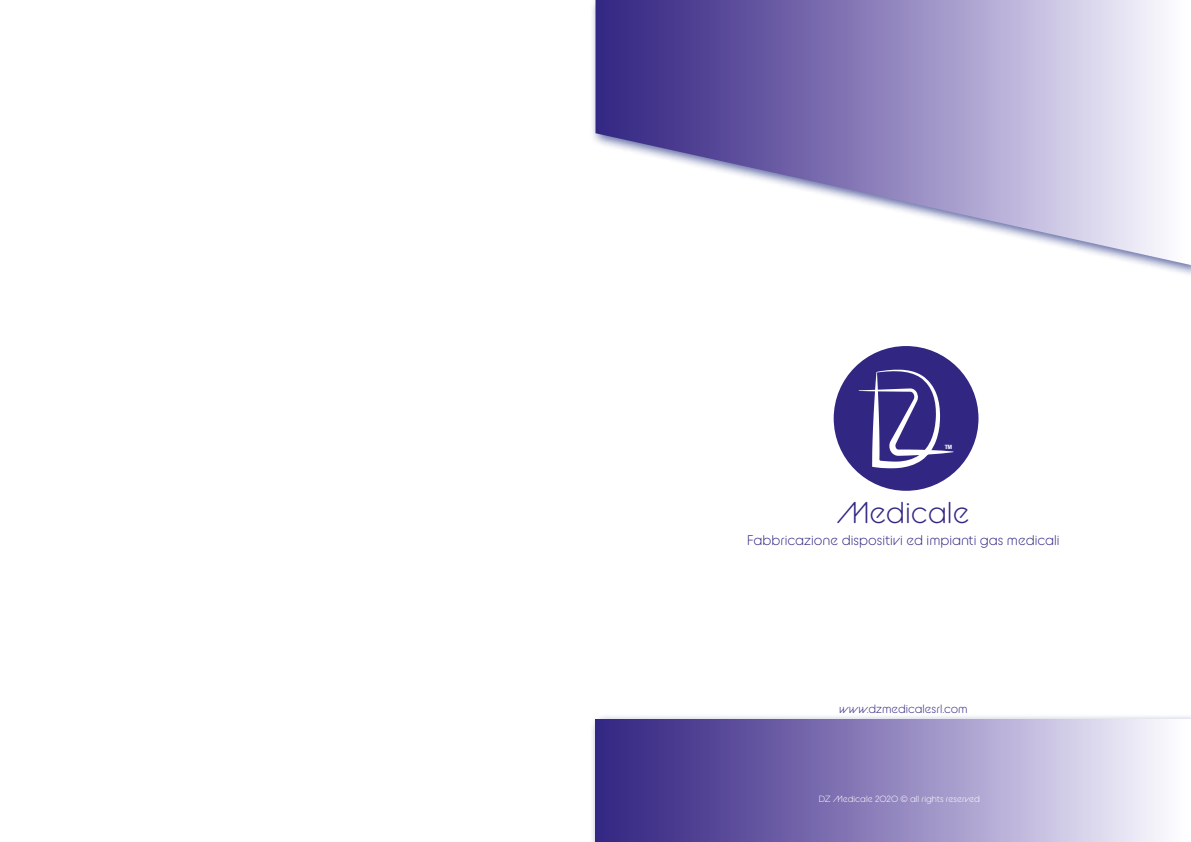
<style>
.page{position:relative;width:1191px;height:842px;background:#fff}
.page>*{position:absolute;margin:0;border:0;box-sizing:border-box;transform-origin:0 0}
.t1{font:30px "BC Alphapipe L";color:#312783}
.t2{font:14px "BC Alphapipe L";color:#312783}
.t3{font:12px "BC Alphapipe L";color:#312783}
.t4{font:9px "BC Alphapipe L";color:#fff}
.t5{font:700 6.2px "Acumin Pro Cond";color:#fff;scale:1.18 1}
</style>
<div class="page">
<div style="left:590px;top:714px;width:601px;height:128px;background:#283583;opacity:.75"></div>
<div style="left:595px;top:719px;width:596px;height:123px;background:linear-gradient(to right,#2d1b7e,#fcfaff)"></div>
<div style="left:590px;top:0;width:601px;height:277px;background:#283583;opacity:.75"></div>
<svg style="left:595px;top:0;width:596px;height:265px"></svg>
<div style="left:833px;top:346px;width:145px;height:145px;background:#312783;border-radius:50%"></div>
<svg style="left:858px;top:370px;width:95px;height:98px"></svg>
<p class="t5" style="left:944px;top:443px;width:8px">TM</p>
<h1 class="t1" style="left:837px;top:494px;width:134px">Medicale</h1>
<p class="t2" style="left:747px;top:532px;width:314px">Fabbricazione dispositivi ed impianti gas medicali</p>
<p class="t3" style="left:839px;top:702px;width:130px">www.dzmedicalesrl.com</p>
<p class="t4" style="left:819px;top:794px;width:162px">DZ Medicale 2020 © all rights reserved</p>
</div>
